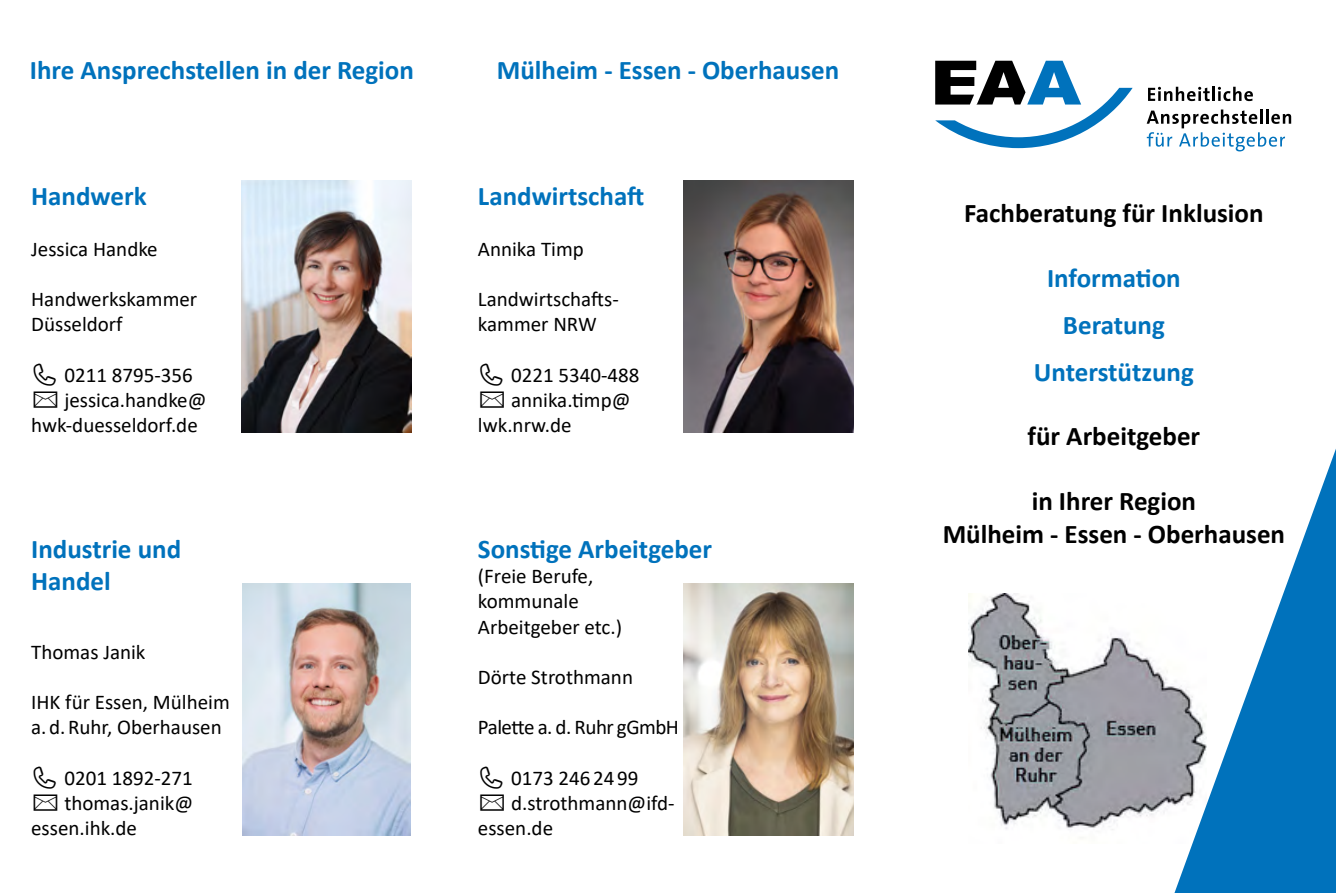
<style>
.page{position:relative;width:1336px;height:893px;background:#fff}
.page>*{position:absolute;margin:0;border:0;box-sizing:border-box;transform-origin:0 0}
.t1{font:700 27px/46.8px "Calibri";color:#0072bc;text-align:center}
.t2{font:700 27px/32.4px "Calibri";color:#000;text-align:center}
.t3{font:21px/25.2px "Calibri";color:#000}
.t4{font:21px "Calibri";letter-spacing:-.025em;color:#000}
</style>
<div class="page">
<svg style="left:935px;top:61px;width:197px;height:87px"></svg>
<svg style="left:1148px;top:87px;width:104px;height:14px"></svg>
<svg style="left:1146px;top:110px;width:144px;height:41px"></svg>
<img style="left:968px;top:594px;width:206px;height:236px">
<svg style="left:1174px;top:451px;width:161px;height:442px"></svg>
<img style="left:241px;top:180px;width:170px;height:252px">
<img style="left:242px;top:583px;width:168px;height:252px">
<img style="left:683px;top:583px;width:170px;height:252px">
<img style="left:683px;top:180px;width:170px;height:252px">
<p class="t1" style="left:30px;top:46px;width:385px">Ihre Ansprechstellen in der Region</p>
<p class="t1" style="left:496px;top:46px;width:344px">Mülheim - Essen - Oberhausen</p>
<p class="t1" style="left:31px;top:172px;width:117px">Handwerk</p>
<p class="t3" style="left:31px;top:236px;width:128px">Jessica Handke</p>
<p class="t3" style="left:31px;top:286px;width:167px">Handwerkskammer<br>Düsseldorf</p>
<p class="t3" style="left:31px;top:362px;width:177px;text-indent:33px">0211 8795-356 ✉ jessica.handke@ hwk-duesseldorf.de</p>
<p class="t1" style="left:31px;top:532px;width:151px;line-height:32.4px;text-align:left">Industrie und<br>Handel</p>
<p class="t3" style="left:31px;top:639px;width:116px">Thomas Janik</p>
<p class="t3" style="left:31px;top:689px;width:200px">IHK für Essen, Mülheim a. d. Ruhr, Oberhausen</p>
<p class="t3" style="left:31px;top:765px;width:163px;text-align:justify;text-indent:33px">0201 1892-271 ✉ thomas.janik@ essen.ihk.de</p>
<p class="t1" style="left:478px;top:172px;width:168px">Landwirtschaft</p>
<p class="t3" style="left:478px;top:236px;width:107px">Annika Timp</p>
<p class="t3" style="left:478px;top:286px;width:142px">Landwirtschafts&shy;kammer NRW</p>
<p class="t3" style="left:478px;top:362px;width:163px;text-indent:33px">0221 5340-488 ✉ annika.timp@ lwk.nrw.de</p>
<p class="t1" style="left:478px;top:525px;width:236px">Sonstige Arbeitgeber</p>
<p class="t3" style="left:478px;top:563px;width:146px">(Freie Berufe, kommunale<br>Arbeitgeber etc.)</p>
<p class="t3" style="left:478px;top:664px;width:157px">Dörte Strothmann</p>
<p class="t4" style="left:478px;top:713px;width:202px">Palette a. d. Ruhr gGmbH</p>
<p class="t3" style="left:478px;top:765px;width:198px;text-indent:33px">0173 246 24 99<br>✉ d.strothmann@ifd&shy;essen.de</p>
<p class="t2" style="left:964px;top:197px;width:301px">Fachberatung für Inklusion</p>
<p class="t1" style="left:1033px;top:254px;width:161px">Information<br>Beratung<br>Unterstützung</p>
<p class="t2" style="left:1027px;top:420px;width:174px">für Arbeitgeber</p>
<p class="t2" style="left:942px;top:485px;width:344px">in Ihrer Region<br>Mülheim - Essen - Oberhausen</p>
</div>
